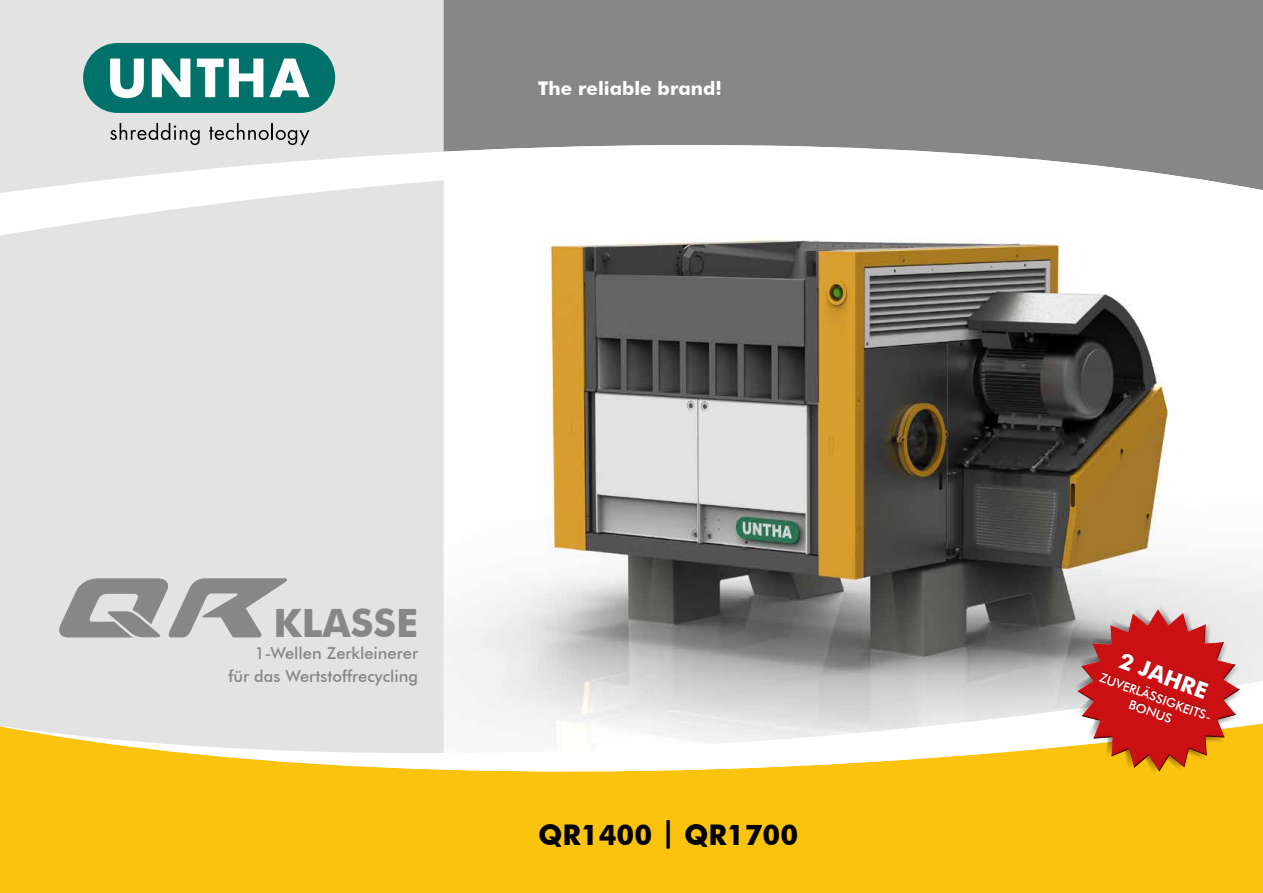
<style>
.page{position:relative;width:1263px;height:893px;background:#fff}
.page>*{position:absolute;margin:0;border:0;box-sizing:border-box;transform-origin:0 0}
.t1{font:700 39px "Futura BT";color:#878787}
.t2{font:700 28.5px "Futura BT";color:#000}
.t3{font:700 22.2px "Futura BT";color:#fff}
.t4{font:700 18.75px "Futura BT";color:#fff}
.t5{font:500 16.5px/22.5px "Futura BT";color:#878787;text-align:right}
.t6{font:500 12.75px/15.3px "Futura BT";color:#fff;text-align:center}
</style>
<div class="page">
<img style="left:444px;top:238px;width:819px;height:441px">
<div style="left:444px;top:0;width:819px;height:130px;background:#878787"></div>
<div style="left:0;top:0;width:444px;height:679px;background:#e3e3e3"></div>
<div style="left:0;top:787px;width:1263px;height:106px;background:#fac30e"></div>
<svg style="left:0;top:679px;width:1263px;height:108px"></svg>
<div style="left:83px;top:43px;width:252px;height:70px;background:#007269;border-radius:35px"></div>
<svg style="left:110px;top:59px;width:34px;height:39px"></svg>
<svg style="left:152px;top:59px;width:38px;height:38px"></svg>
<svg style="left:197px;top:59px;width:26px;height:38px"></svg>
<svg style="left:229px;top:59px;width:34px;height:38px"></svg>
<svg style="left:269px;top:59px;width:41px;height:38px"></svg>
<svg style="left:110px;top:123px;width:90px;height:7px"></svg>
<svg style="left:209px;top:123px;width:101px;height:7px"></svg>
<svg style="left:0;top:130px;width:1263px;height:108px"></svg>
<svg style="left:58px;top:578px;width:229px;height:59px;background:#adadad"></svg>
<svg style="left:1066px;top:598px;width:185px;height:186px;background:#d37250"></svg>
<p class="t4" style="left:538px;top:77px;width:185px">The reliable brand!</p>
<h1 class="t1" style="left:273px;top:599px;width:146px">KLASSE</h1>
<p class="t5" style="left:228px;top:642px;width:191px">1-Wellen Zerkleinerer<br>für das Wertstoffrecycling</p>
<h3 class="t3" style="left:1125px;top:647px;width:94px;rotate:20deg">2 JAHRE</h3>
<p class="t6" style="left:1103px;top:670px;width:121px;rotate:20deg">ZUVERLÄSSIGKEITS-<br>BONUS</p>
<h2 class="t2" style="left:538px;top:817px;width:261px">QR1400 | QR1700</h2>
</div>
